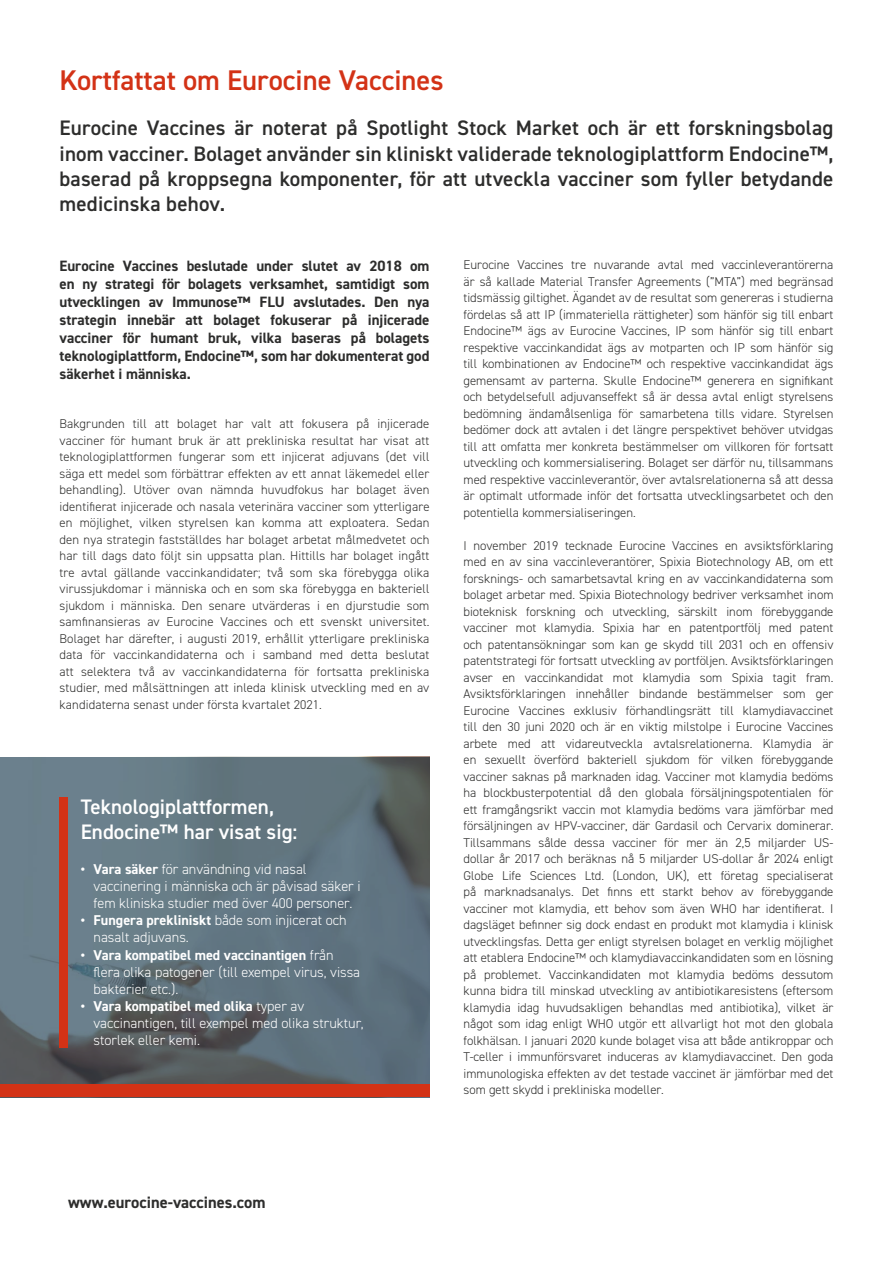
<style>
.page{position:relative;width:893px;height:1263px;background:#fff}
.page>*{position:absolute;margin:0;border:0;box-sizing:border-box;transform-origin:0 0}
.t1{font:600 28.5px "DIN2014";color:#d33216}
.t2{font:600 21px/25.2px "DIN2014";letter-spacing:.01em;color:#2d2d2c;text-align:justify}
.t3{font:600 21px/25.2px "DIN2014";color:#fff}
.t4{font:700 16.5px "DIN2014";color:#2d2d2c}
.t5{font:700 15px/18px "DIN2014";color:#2d2d2c;text-align:justify}
.t6{font:300 14.25px/17.1px "DIN2014";color:#fff}
.t7{font:300 12.75px/16.5px "DIN2014";color:#2d2d2c;text-align:justify}
.s1{font-weight:700}
</style>
<div class="page">
<svg style="left:0;top:757px;width:429px;height:327px;background:#60717b"></svg>
<div style="left:0;top:1084px;width:429px;height:13px;background:#d33216"></div>
<div style="left:60px;top:797px;width:8px;height:251px;background:#d33216"></div>
<h1 class="t1" style="left:60px;top:62px;width:386px">Kortfattat om Eurocine Vaccines</h1>
<p class="t2" style="left:60px;top:115px;width:775px">Eurocine Vaccines är noterat på Spotlight Stock Market och är ett forskningsbolag inom vacciner. Bolaget använder sin kliniskt validerade teknologiplattform Endocine™, baserad på kroppsegna komponenter, för att utveckla vacciner som fyller betydande medicinska behov.</p>
<p class="t5" style="left:60px;top:257px;width:371px">Eurocine Vaccines beslutade under slutet av 2018 om en ny strategi för bolagets verksamhet, samtidigt som utvecklingen av Immunose™ FLU avslutades. Den nya strategin innebär att bolaget fokuserar på injicerade vacciner för humant bruk, vilka baseras på bolagets teknologiplattform, Endocine™, som har dokumenterat god säkerhet i människa.</p>
<p class="t7" style="left:60px;top:416px;width:371px">Bakgrunden till att bolaget har valt att fokusera på injicerade vacciner för humant bruk är att prekliniska resultat har visat att teknologiplattformen fungerar som ett injicerat adjuvans (det vill säga ett medel som förbättrar effekten av ett annat läkemedel eller behandling). Utöver ovan nämnda huvudfokus har bolaget även identifierat injicerade och nasala veterinära vacciner som ytterligare en möjlighet, vilken styrelsen kan komma att exploatera. Sedan den nya strategin fastställdes har bolaget arbetat målmedvetet och har till dags dato följt sin uppsatta plan. Hittills har bolaget ingått tre avtal gällande vaccinkandidater; två som ska förebygga olika virussjukdomar i människa och en som ska förebygga en bakteriell sjukdom i människa. Den senare utvärderas i en djurstudie som samfinansieras av Eurocine Vaccines och ett svenskt universitet.<br>Bolaget har därefter, i augusti 2019, erhållit ytterligare prekliniska data för vaccinkandidaterna och i samband med detta beslutat att selektera två av vaccinkandidaterna för fortsatta prekliniska studier, med målsättningen att inleda klinisk utveckling med en av kandidaterna senast under första kvartalet 2021.</p>
<h2 class="t3" style="left:81px;top:793px;width:218px">Teknologiplattformen,<br>Endocine™ har visat sig:</h2>
<p class="t6" style="left:94px;top:860px;width:269px;text-indent:-13px"><span class="s1">• Vara säker</span> för användning vid nasal vaccinering i människa och är påvisad säker i fem kliniska studier med över 400 personer.</p>
<p class="t6" style="left:94px;top:912px;width:255px;text-indent:-13px"><span class="s1">• Fungera prekliniskt</span> både som injicerat och nasalt adjuvans.</p>
<p class="t6" style="left:94px;top:946px;width:268px;text-indent:-13px"><span class="s1">• Vara kompatibel med vaccinantigen</span> från flera olika patogener (till exempel virus, vissa bakterier etc.).</p>
<p class="t6" style="left:94px;top:997px;width:272px;text-indent:-13px"><span class="s1">• Vara kompatibel med olika</span> typer av vaccinantigen, till exempel med olika struktur, storlek eller kemi.</p>
<p class="t7" style="left:463px;top:257px;width:371px">Eurocine Vaccines tre nuvarande avtal med vaccinleverantörerna är så kallade Material Transfer Agreements (”MTA”) med begränsad tidsmässig giltighet. Ägandet av de resultat som genereras i studierna fördelas så att IP (immateriella rättigheter) som hänför sig till enbart Endocine™ ägs av Eurocine Vaccines, IP som hänför sig till enbart respektive vaccinkandidat ägs av motparten och IP som hänför sig till kombinationen av Endocine™ och respektive vaccinkandidat ägs gemensamt av parterna. Skulle Endocine™ generera en signifikant och betydelsefull adjuvanseffekt så är dessa avtal enligt styrelsens bedömning ändamålsenliga för samarbetena tills vidare. Styrelsen bedömer dock att avtalen i det längre perspektivet behöver utvidgas till att omfatta mer konkreta bestämmelser om villkoren för fortsatt utveckling och kommersialisering. Bolaget ser därför nu, tillsammans med respektive vaccinleverantör, över avtalsrelationerna så att dessa är optimalt utformade inför det fortsatta utvecklingsarbetet och den potentiella kommersialiseringen.</p>
<p class="t7" style="left:463px;top:537px;width:371px">I november 2019 tecknade Eurocine Vaccines en avsiktsförklaring med en av sina vaccinleverantörer, Spixia Biotechnology AB, om ett forsknings- och samarbetsavtal kring en av vaccinkandidaterna som bolaget arbetar med. Spixia Biotechnology bedriver verksamhet inom bioteknisk forskning och utveckling, särskilt inom förebyggande vacciner mot klamydia. Spixia har en patentportfölj med patent och patentansökningar som kan ge skydd till 2031 och en offensiv patentstrategi för fortsatt utveckling av portföljen. Avsiktsförklaringen avser en vaccinkandidat mot klamydia som Spixia tagit fram.<br>Avsiktsförklaringen innehåller bindande bestämmelser som ger Eurocine Vaccines exklusiv förhandlingsrätt till klamydiavaccinet till den 30 juni 2020 och är en viktig milstolpe i Eurocine Vaccines arbete med att vidareutveckla avtalsrelationerna. Klamydia är en sexuellt överförd bakteriell sjukdom för vilken förebyggande vacciner saknas på marknaden idag. Vacciner mot klamydia bedöms ha blockbusterpotential då den globala försäljningspotentialen för ett framgångsrikt vaccin mot klamydia bedöms vara jämförbar med försäljningen av HPV-vacciner, där Gardasil och Cervarix dominerar.<br>Tillsammans sålde dessa vacciner för mer än 2,5 miljarder US&shy;dollar år 2017 och beräknas nå 5 miljarder US-dollar år 2024 enligt Globe Life Sciences Ltd. (London, UK), ett företag specialiserat på marknadsanalys. Det finns ett starkt behov av förebyggande vacciner mot klamydia, ett behov som även WHO har identifierat. I dagsläget befinner sig dock endast en produkt mot klamydia i klinisk utvecklingsfas. Detta ger enligt styrelsen bolaget en verklig möjlighet att etablera Endocine™ och klamydiavaccinkandidaten som en lösning på problemet. Vaccinkandidaten mot klamydia bedöms dessutom kunna bidra till minskad utveckling av antibiotikaresistens (eftersom klamydia idag huvudsakligen behandlas med antibiotika), vilket är något som idag enligt WHO utgör ett allvarligt hot mot den globala folkhälsan. I januari 2020 kunde bolaget visa att både antikroppar och T-celler i immunförsvaret induceras av klamydiavaccinet. Den goda immunologiska effekten av det testade vaccinet är jämförbar med det som gett skydd i prekliniska modeller.</p>
<p class="t4" style="left:68px;top:1191px;width:199px">www.eurocine-vaccines.com</p>
</div>
